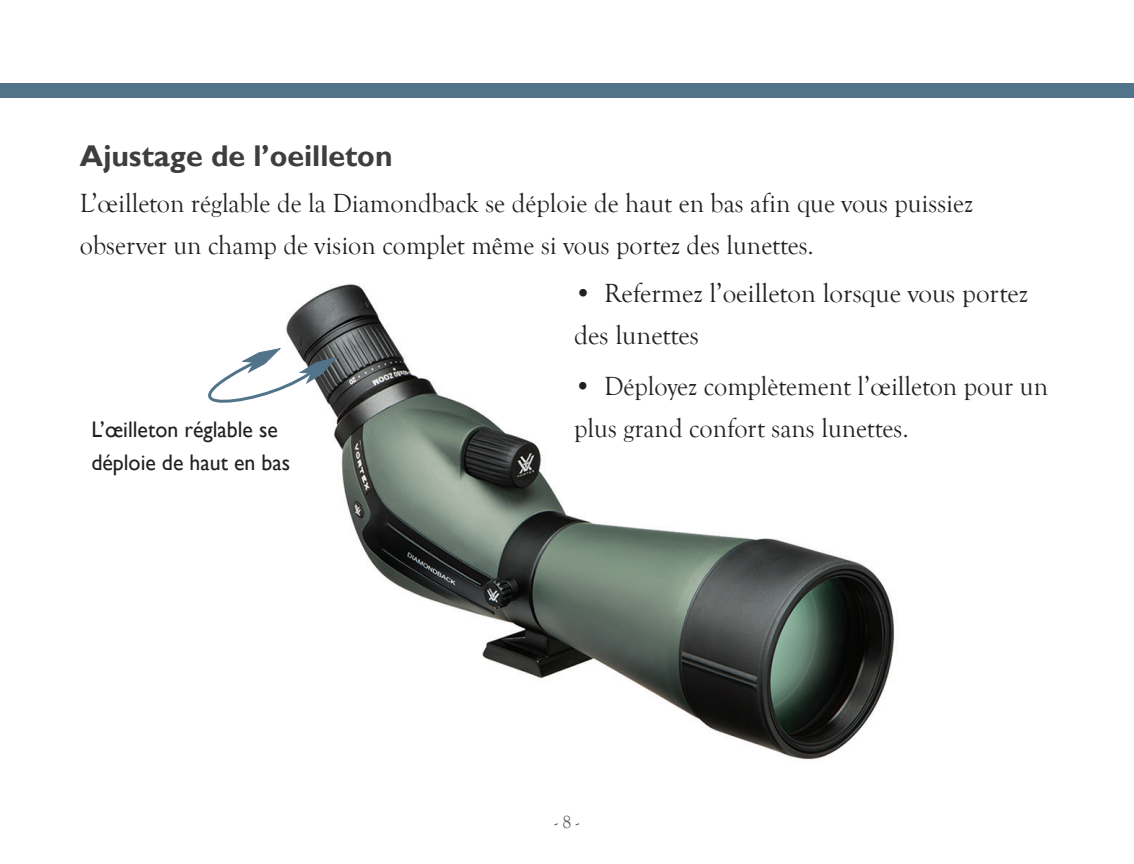
<style>
.page{position:relative;width:1134px;height:864px;background:#fff}
.page>*{position:absolute;margin:0;border:0;box-sizing:border-box;transform-origin:0 0}
.t1{font:700 30px "Gill Sans";color:#3e3e3f}
.t2{font:27px/42px "Goudy Old Style T";color:#231f20}
.t3{font:22.5px "Gill Sans";color:#231f20}
.t4{font:18px "Goudy Old Style T";color:#57585a}
</style>
<div class="page">
<div style="left:0;top:84px;width:1134px;height:14px;background:#51748b"></div>
<img style="left:286px;top:284px;width:609px;height:476px">
<svg style="left:208px;top:348px;width:130px;height:74px"></svg>
<h3 class="t1" style="left:80px;top:138px;width:314px">Ajustage de l’oeilleton</h3>
<p class="t2" style="left:80px;top:183px;width:895px">L’œilleton réglable de la Diamondback se déploie de haut en bas afin que vous puissiez observer un champ de vision complet même si vous portez des lunettes.</p>
<p class="t2" style="left:574px;top:273px;width:455px">• Refermez l’oeilleton lorsque vous portez des lunettes</p>
<p class="t2" style="left:574px;top:366px;width:475px">• Déployez complètement l’œilleton pour un</p>
<p class="t3" style="left:91px;top:416px;width:188px">L’œilleton réglable se</p>
<p class="t2" style="left:574px;top:408px;width:336px">plus grand confort sans lunettes.</p>
<p class="t3" style="left:91px;top:449px;width:200px">déploie de haut en bas</p>
<p class="t4" style="left:555px;top:812px;width:26px">- 8 -</p>
</div>
